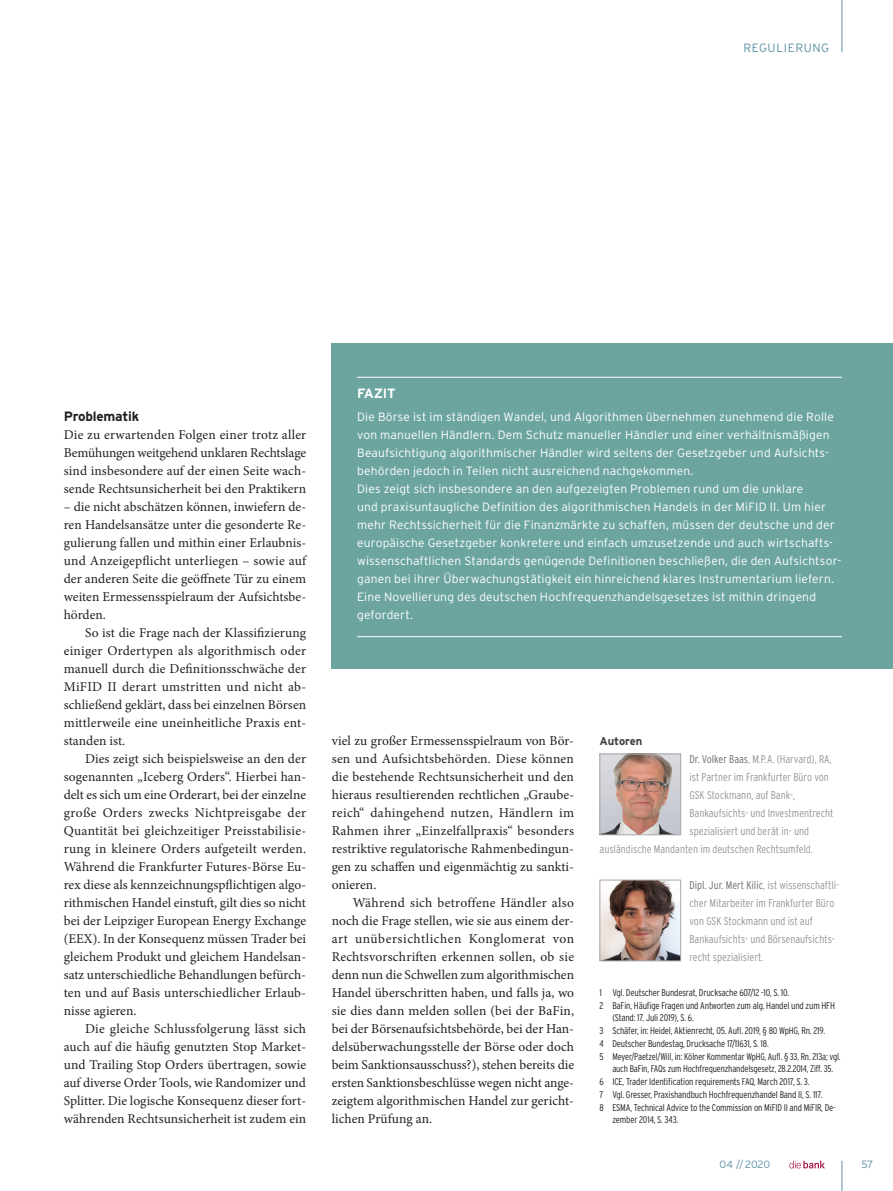
<style>
.page{position:relative;width:893px;height:1191px;background:#fff}
.page>*{position:absolute;margin:0;border:0;box-sizing:border-box;transform-origin:0 0}
.t1{font:13.5px/18px "Minion Pro";letter-spacing:.005em;color:#231f20;text-align:justify}
.t2{font:700 13.5px "Interstate";letter-spacing:-.015em;color:#231f20}
.t3{font:700 13.5px "Interstate";letter-spacing:-.02em;color:#fff}
.t4{font:300 12px/18px "Interstate";letter-spacing:.015em;color:#fff}
.t5{font:300 12px "Interstate";letter-spacing:.05em;color:#5d91a7}
.t6{font:300 11.25px/18px "Interstate Condensed";color:#939598}
.t7{font:700 11.25px "Interstate";letter-spacing:-.01em;color:#3e3e3f}
.t8{font:300 10.5px "Interstate";letter-spacing:-.02em;color:#5d91a7}
.t9{font:300 9.75px/13px "Interstate Condensed";letter-spacing:-.015em;color:#231f20}
.s1{color:#6c6d70}
</style>
<div class="page">
<hr style="left:842px;top:1160px;width:1px;height:31px;background:#5d91a7">
<hr style="left:842px;top:0;width:1px;height:52px;background:#5d91a7">
<svg style="left:789px;top:1160px;width:36px;height:8px"></svg>
<div style="left:332px;top:344px;width:561px;height:325px;background:#6ca5a0"></div>
<img style="left:602px;top:755px;width:77px;height:78px">
<div style="left:600px;top:753px;width:81px;height:82px;border:1px solid #a8a9ad"></div>
<img style="left:602px;top:881px;width:77px;height:78px">
<div style="left:600px;top:879px;width:81px;height:82px;border:1px solid #a8a9ad"></div>
<hr style="left:357px;top:377px;width:485px;height:1px;background:#fff">
<hr style="left:357px;top:636px;width:485px;height:1px;background:#fff">
<p class="t5" style="left:743px;top:41px;width:87px">REGULIERUNG</p>
<p class="t2" style="left:64px;top:409px;width:77px">Problematik</p>
<p class="t1" style="left:64px;top:426px;width:244px">Die zu erwartenden Folgen einer trotz aller Bemühungen weitgehend unklaren Rechtslage sind insbesondere auf der einen Seite wach&shy;sende Rechtsunsicherheit bei den Praktikern</p>
<p class="t1" style="left:64px;top:498px;width:244px">– die nicht abschätzen können, inwiefern de&shy;ren Handelsansätze unter die gesonderte Re&shy;gulierung fallen und mithin einer Erlaubnis&shy;und Anzeigepflicht unterliegen – sowie auf der anderen Seite die geöffnete Tür zu einem weiten Ermessensspielraum der Aufsichtsbe&shy;hörden.</p>
<p class="t1" style="left:64px;top:624px;width:244px;text-indent:21px">So ist die Frage nach der Klassifizierung einiger Ordertypen als algorithmisch oder manuell durch die Definitionsschwäche der MiFID II derart umstritten und nicht ab&shy;schließend geklärt, dass bei einzelnen Börsen mittlerweile eine uneinheitliche Praxis ent&shy;standen ist.</p>
<p class="t1" style="left:64px;top:749px;width:244px;text-indent:21px">Dies zeigt sich beispielsweise an den der sogenannten „Iceberg Orders“. Hierbei han&shy;delt es sich um eine Orderart, bei der einzelne große Orders zwecks Nichtpreisgabe der Quantität bei gleichzeitiger Preisstabilisie&shy;rung in kleinere Orders aufgeteilt werden.<br>Während die Frankfurter Futures-Börse Eu&shy;rex diese als kennzeichnungspflichtigen algo&shy;rithmischen Handel einstuft, gilt dies so nicht bei der Leipziger European Energy Exchange (EEX). In der Konsequenz müssen Trader bei gleichem Produkt und gleichem Handelsan&shy;satz unterschiedliche Behandlungen befürch&shy;ten und auf Basis unterschiedlicher Erlaub&shy;nisse agieren.</p>
<p class="t1" style="left:64px;top:1019px;width:244px;text-indent:21px">Die gleiche Schlussfolgerung lässt sich auch auf die häufig genutzten Stop Market&shy;und Trailing Stop Orders übertragen, sowie auf diverse Order Tools, wie Randomizer und Splitter. Die logische Konsequenz dieser fort&shy;währenden Rechtsunsicherheit ist zudem ein</p>
<p class="t3" style="left:357px;top:386px;width:40px">FAZIT</p>
<p class="t4" style="left:357px;top:407px;width:485px">Die Börse ist im ständigen Wandel, und Algorithmen übernehmen zunehmend die Rolle von manuellen Händlern. Dem Schutz manueller Händler und einer verhältnismäßigen Beaufsichtigung algorithmischer Händler wird seitens der Gesetzgeber und Aufsichts&shy;behörden jedoch in Teilen nicht ausreichend nachgekommen.<br>Dies zeigt sich insbesondere an den aufgezeigten Problemen rund um die unklare<br>und praxisuntaugliche Definition des algorithmischen Handels in der MiFID II. Um hier mehr Rechtssicherheit für die Finanzmärkte zu schaffen, müssen der deutsche und der europäische Gesetzgeber konkretere und einfach umzusetzende und auch wirtschafts&shy;wissenschaftlichen Standards genügende Definitionen beschließen, die den Aufsichtsor&shy;ganen bei ihrer Überwachungstätigkeit ein hinreichend klares Instrumentarium liefern.<br>Eine Novellierung des deutschen Hochfrequenzhandelsgesetzes ist mithin dringend gefordert.</p>
<p class="t1" style="left:332px;top:731px;width:244px">viel zu großer Ermessensspielraum von Bör&shy;sen und Aufsichtsbehörden. Diese können die bestehende Rechtsunsicherheit und den hieraus resultierenden rechtlichen „Graube&shy;reich“ dahingehend nutzen, Händlern im Rahmen ihrer „Einzelfallpraxis“ besonders restriktive regulatorische Rahmenbedingun&shy;gen zu schaffen und eigenmächtig zu sankti&shy;onieren.</p>
<p class="t1" style="left:332px;top:893px;width:244px;text-indent:21px">Während sich betroffene Händler also noch die Frage stellen, wie sie aus einem der&shy;art unübersichtlichen Konglomerat von Rechtsvorschriften erkennen sollen, ob sie denn nun die Schwellen zum algorithmischen Handel überschritten haben, und falls ja, wo sie dies dann melden sollen (bei der BaFin, bei der Börsenaufsichtsbehörde, bei der Han&shy;delsüberwachungsstelle der Börse oder doch beim Sanktionsausschuss?), stehen bereits die ersten Sanktionsbeschlüsse wegen nicht ange&shy;zeigtem algorithmischen Handel zur gericht&shy;lichen Prüfung an.</p>
<p class="t7" style="left:600px;top:735px;width:44px">Autoren</p>
<p class="t6" style="left:689px;top:750px;width:144px"><span class="s1">Dr. Volker Baas</span>, M.P.A. (Harvard), RA,</p>
<p class="t6" style="left:689px;top:768px;width:141px">ist Partner im Frankfurter Büro von</p>
<p class="t6" style="left:689px;top:786px;width:107px">GSK Stockmann, auf Bank-,</p>
<p class="t6" style="left:689px;top:804px;width:146px">Bankaufsichts- und Investmentrecht</p>
<p class="t6" style="left:689px;top:822px;width:121px">spezialisiert und berät in- und</p>
<p class="t6" style="left:600px;top:840px;width:215px">ausländische Mandanten im deutschen Rechtsumfeld.</p>
<p class="t6" style="left:689px;top:876px;width:151px"><span class="s1">Dipl. Jur. Mert Kilic</span>, ist wissenschaftli&shy;cher Mitarbeiter im Frankfurter Büro von GSK Stockmann und ist auf Bankaufsichts- und Börsenaufsichts&shy;recht spezialisiert.</p>
<p class="t9" style="left:600px;top:985px;width:237px">1 Vgl. Deutscher Bundesrat, Drucksache 607/12 -10, S. 10.<br>2 BaFin, Häufige Fragen und Antworten zum alg. Handel und zum HFH</p>
<p class="t9" style="left:600px;top:1010px;width:243px;text-indent:13px">(Stand: 17. Juli 2019), S. 6.<br>3 Schäfer, in: Heidel, Aktienrecht, 05. Aufl. 2019, § 80 WpHG, Rn. 219.<br>4 Deutscher Bundestag, Drucksache 17/11631, S. 18.<br>5 Meyer/Paetzel/Will, in: Kölner Kommentar WpHG, Aufl. § 33, Rn. 213a; vgl.</p>
<p class="t9" style="left:600px;top:1061px;width:238px;text-indent:13px">auch BaFin, FAQs zum Hochfrequenzhandelsgesetz, 28.2.2014, Ziff. 35.<br>6 ICE, Trader Identification requirements FAQ, March 2017, S. 3.<br>7 Vgl. Gresser, Praxishandbuch Hochfrequenzhandel Band II, S. 117.<br>8 ESMA, Technical Advice to the Commission on MiFID II and MiFIR, De-</p>
<p class="t9" style="left:612px;top:1113px;width:67px">zember 2014, S. 343.</p>
<p class="t8" style="left:720px;top:1158px;width:52px">04 // 2020</p>
<p class="t8" style="left:861px;top:1158px;width:13px">57</p>
</div>
